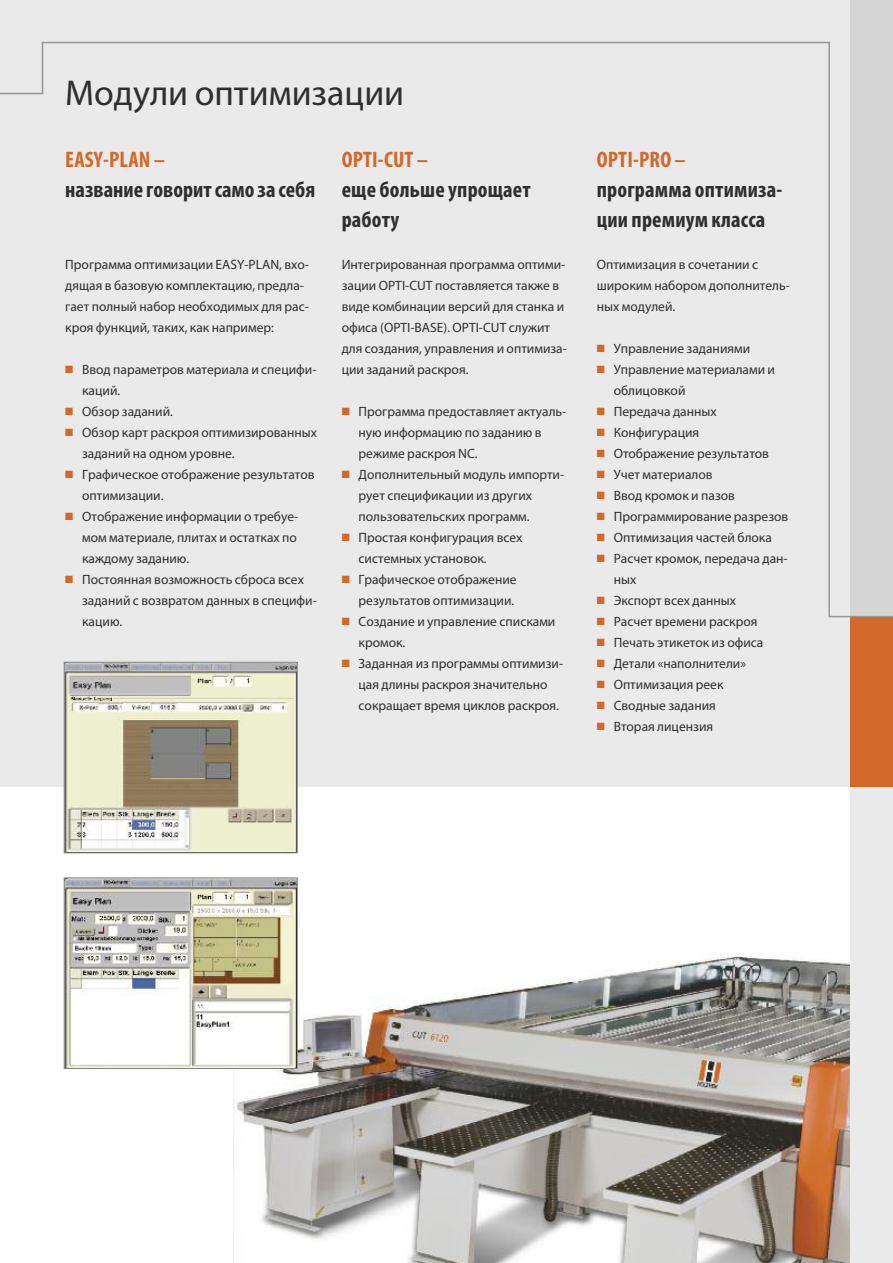
<style>
.page{position:relative;width:893px;height:1263px;background:#fff}
.page>*{position:absolute;margin:0;border:0;box-sizing:border-box;transform-origin:0 0}
.t1{font:36px "Myriad Pro";color:#2f2f2e}
.t2{font:700 condensed 22.5px/30px "Myriad Pro";letter-spacing:.01em;color:#2f2f2e}
.t3{font:700 condensed 22.5px "Myriad Pro";letter-spacing:.01em;color:#d1692a}
.t4{font:13.5px/21px "Myriad Pro";color:#2f2f2e}
.s1{color:#d1692a}
</style>
<div class="page">
<div style="left:0;top:0;width:850px;height:787px;background:#eaeaea"></div>
<img style="left:234px;top:954px;width:616px;height:309px">
<div style="left:850px;top:0;width:43px;height:1263px;background:#d5d5d5"></div>
<div style="left:850px;top:617px;width:43px;height:170px;background:#d1692a"></div>
<img style="left:66px;top:879px;width:230px;height:188px">
<div style="left:64px;top:877px;width:234px;height:192px;border:1px solid #828282"></div>
<img style="left:66px;top:664px;width:230px;height:187px">
<div style="left:64px;top:662px;width:234px;height:191px;border:1px solid #828282"></div>
<div style="left:850px;top:787px;width:43px;height:476px;background:#eaeaea"></div>
<svg style="left:0;top:41px;width:893px;height:577px"></svg>
<h1 class="t1" style="left:65px;top:79px;width:340px">Модули оптимизации</h1>
<h2 class="t3" style="left:65px;top:152px;width:101px">EASY-PLAN –</h2>
<h2 class="t2" style="left:65px;top:177px;width:251px">название говоритсамо за себя</h2>
<p class="t4" style="left:65px;top:255px;width:245px">Программа оптимизации EASY-PLAN, вхо&shy;дящая в базовую комплектацию, предла&shy;гает полный набор необходимых для рас&shy;кроя функций, таких, как например:</p>
<p class="t4" style="left:82px;top:360px;width:236px;text-indent:-17px"><span class="s1">■</span> Ввод параметров материала и специфи&shy;каций.</p>
<p class="t4" style="left:65px;top:402px;width:109px"><span class="s1">■</span> Обзор заданий.</p>
<p class="t4" style="left:82px;top:423px;width:236px;text-indent:-17px"><span class="s1">■</span> Обзор карт раскроя оптимизированных заданий на одном уровне.</p>
<p class="t4" style="left:82px;top:465px;width:234px;text-indent:-17px"><span class="s1">■</span> Графическое отображение результатов оптимизации.</p>
<p class="t4" style="left:82px;top:507px;width:218px;text-align:justify;text-indent:-17px"><span class="s1">■</span> Отображение информации о требуе&shy;мом материале, плитах и остатках по каждому заданию.</p>
<p class="t4" style="left:82px;top:570px;width:236px;text-indent:-17px"><span class="s1">■</span> Постоянная возможность сброса всех заданий с возвратом данных в специфи&shy;кацию.</p>
<h2 class="t3" style="left:342px;top:152px;width:88px">OPTI-CUT –</h2>
<h2 class="t2" style="left:342px;top:177px;width:191px">еще больше упрощает работу</h2>
<p class="t4" style="left:342px;top:255px;width:227px">Интегрированная программа оптими&shy;зации OPTI-CUT поставляется также в виде комбинации версий для станка и офиса (OPTI-BASE). OPTI-CUT служит для создания, управления и оптимиза&shy;ции заданий раскроя.</p>
<p class="t4" style="left:359px;top:402px;width:209px;text-indent:-17px"><span class="s1">■</span> Программа предоставляет актуаль&shy;ную информацию по заданию в режиме раскроя NC.</p>
<p class="t4" style="left:359px;top:465px;width:207px;text-indent:-17px"><span class="s1">■</span> Дополнительный модуль импорти&shy;рует спецификации из других пользовательских программ.</p>
<p class="t4" style="left:359px;top:528px;width:165px;text-indent:-17px"><span class="s1">■</span> Простая конфигурация всех системных установок.</p>
<p class="t4" style="left:342px;top:570px;width:176px;text-align:right"><span class="s1">■</span> Графическое отображение результатов оптимизации.</p>
<p class="t4" style="left:359px;top:612px;width:198px;text-indent:-17px"><span class="s1">■</span> Создание и управление списками кромок.</p>
<p class="t4" style="left:359px;top:654px;width:206px;text-indent:-17px"><span class="s1">■</span> Заданная из программы оптимизи&shy;цая длины раскроя значительно сокращает время циклов раскроя.</p>
<h2 class="t3" style="left:597px;top:152px;width:91px">OPTI-PRO –</h2>
<h2 class="t2" style="left:597px;top:177px;width:187px">программа оптимиза&shy;ции премиум класса</h2>
<p class="t4" style="left:597px;top:255px;width:195px">Оптимизация в сочетании с широким набором дополнитель&shy;ных модулей.</p>
<p class="t4" style="left:597px;top:339px;width:155px"><span class="s1">■</span> Управление заданиями</p>
<p class="t4" style="left:614px;top:360px;width:163px;text-indent:-17px"><span class="s1">■</span> Управление материалами и облицовкой</p>
<p class="t4" style="left:597px;top:402px;width:121px"><span class="s1">■</span> Передача данных</p>
<p class="t4" style="left:597px;top:423px;width:104px"><span class="s1">■</span> Конфигурация</p>
<p class="t4" style="left:597px;top:444px;width:174px"><span class="s1">■</span> Отображение результатов</p>
<p class="t4" style="left:597px;top:465px;width:117px"><span class="s1">■</span> Учет материалов</p>
<p class="t4" style="left:597px;top:486px;width:140px"><span class="s1">■</span> Ввод кромок и пазов</p>
<p class="t4" style="left:597px;top:507px;width:193px"><span class="s1">■</span> Программирование разрезов</p>
<p class="t4" style="left:597px;top:528px;width:177px"><span class="s1">■</span> Оптимизация частей блока</p>
<p class="t4" style="left:614px;top:549px;width:175px;text-indent:-17px"><span class="s1">■</span> Расчет кромок, передача дан&shy;ных</p>
<p class="t4" style="left:597px;top:591px;width:141px"><span class="s1">■</span> Экспорт всех данных</p>
<p class="t4" style="left:597px;top:612px;width:162px"><span class="s1">■</span> Расчет времени раскроя</p>
<p class="t4" style="left:597px;top:633px;width:168px"><span class="s1">■</span> Печать этикеток из офиса</p>
<p class="t4" style="left:597px;top:654px;width:151px"><span class="s1">■</span> Детали «наполнители»</p>
<p class="t4" style="left:597px;top:675px;width:128px"><span class="s1">■</span> Оптимизация реек</p>
<p class="t4" style="left:597px;top:696px;width:121px"><span class="s1">■</span> Сводные задания</p>
<p class="t4" style="left:597px;top:717px;width:118px"><span class="s1">■</span> Вторая лицензия</p>
</div>
